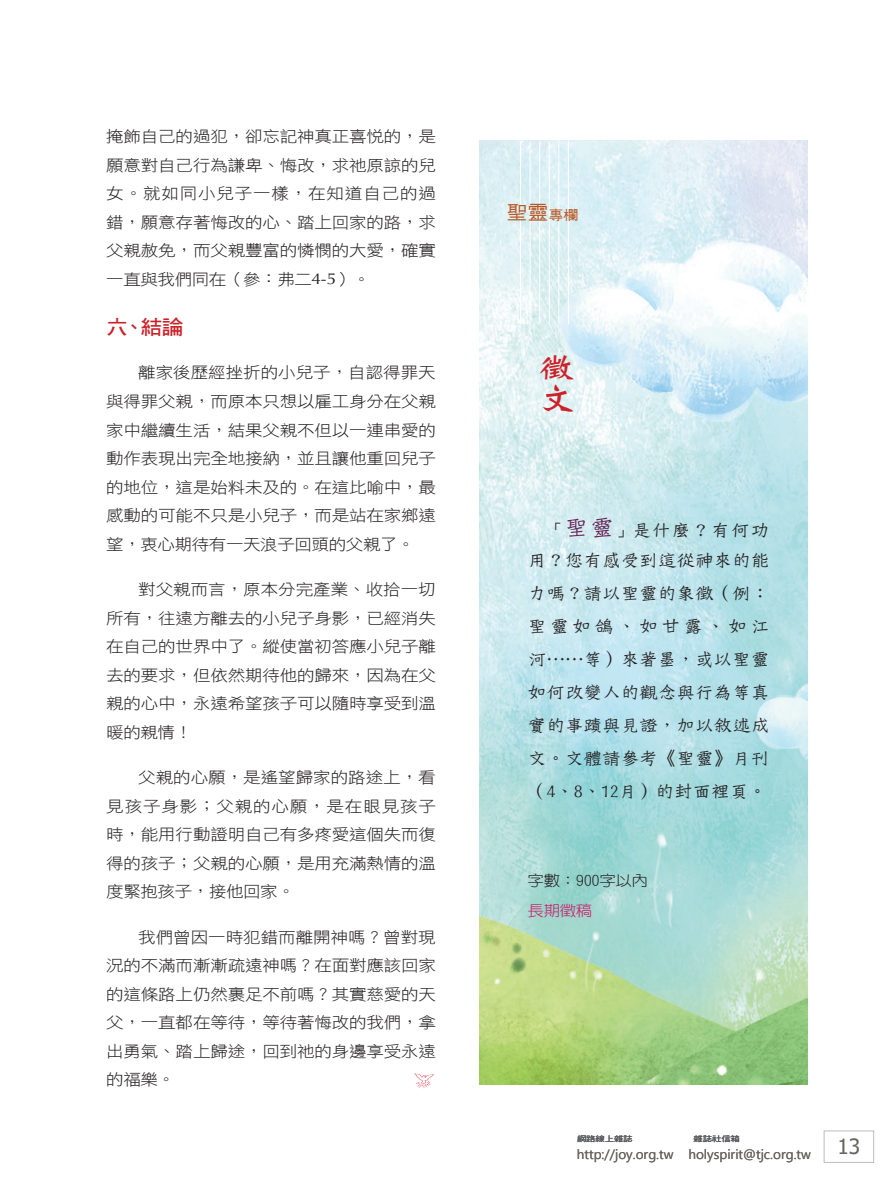
<style>
.page{position:relative;width:893px;height:1191px;background:#fff}
.page>*{position:absolute;margin:0;border:0;box-sizing:border-box;transform-origin:0 0}
.t1{font:32.4px/31.7px "DF Wei Bei W7 WIN BF";color:#cc2128;scale:1.11 1}
.t2{font:21px "Tahoma";color:#67655d}
.大標{font:20.25px "DF Hei W7 WIN BF";color:#cc2128;scale:1.08 1}
.主題前言{font:19.5px/33px "DF Tie Xian W3 WIN BF";letter-spacing:-.05em;color:#231f20;text-align:right}
.t3{font:18.9px "DF Hei W5 WIN BF";color:#b95826;scale:1.11 1}
.t4{font:15.75px/28.5px "DF Hei W3 WIN BF";letter-spacing:-.01em;color:#231f20;text-align:justify;scale:1.11 1}
.t5{font:14.85px "DF Yuan W3 WIN BF";letter-spacing:-.025em;color:#231f20;scale:1.11 1}
.t6{font:14.85px "DF Yuan W3 WIN BF";color:#d01a69;scale:1.11 1}
.t7{font:13.5px "Segoe UI";color:#67655d}
.t8{font:7.5px "DF Hei W5 WIN BF";letter-spacing:-.015em;color:#57585a;scale:1.25 1}
.s1{font-family:"Optima"}
.s2{font-size:13.5px}
.s3{font-size:16.5px}
.s4{font-size:25.5px;color:#662256}
</style>
<div class="page">
<div style="left:824px;top:1130px;width:50px;height:32px;border:1px solid #bcbdc0"></div>
<svg style="left:414px;top:1073px;width:20px;height:15px"></svg>
<img style="left:480px;top:141px;width:327px;height:944px">
<hr style="left:568px;top:141px;width:1px;height:183px;background:#fff">
<hr style="left:559px;top:141px;width:1px;height:183px;background:#fff">
<hr style="left:549px;top:141px;width:1px;height:183px;background:#fff">
<hr style="left:539px;top:141px;width:1px;height:183px;background:#fff">
<hr style="left:530px;top:141px;width:1px;height:183px;background:#fff">
<hr style="left:520px;top:141px;width:1px;height:183px;background:#fff">
<p class="t4" style="left:106px;top:122px;width:298px">掩飾自己的過犯，卻忘記神真正喜悅的，是願意對自己行為謙卑、悔改，求祂原諒的兒女。就如同小兒子一樣，在知道自己的過錯，願意存著悔改的心、踏上回家的路，求父親赦免，而父親豐富的憐憫的大愛，確實一直與我們同在（參：弗二<span class="s1">4-5</span>）。</p>
<p class="大標" style="left:106px;top:317px;width:73px">六、結論</p>
<p class="t4" style="left:106px;top:358px;width:298px;text-indent:32px">離家後歷經挫折的小兒子，自認得罪天與得罪父親，而原本只想以雇工身分在父親家中繼續生活，結果父親不但以一連串愛的動作表現出完全地接納，並且讓他重回兒子的地位，這是始料未及的。在這比喻中，最感動的可能不只是小兒子，而是站在家鄉遠望，衷心期待有一天浪子回頭的父親了。</p>
<p class="t4" style="left:106px;top:575px;width:298px;text-indent:32px">對父親而言，原本分完產業、收拾一切所有，往遠方離去的小兒子身影，已經消失在自己的世界中了。縱使當初答應小兒子離去的要求，但依然期待他的歸來，因為在父親的心中，永遠希望孩子可以隨時享受到溫暖的親情！</p>
<p class="t4" style="left:106px;top:763px;width:298px;text-indent:32px">父親的心願，是遙望歸家的路途上，看見孩子身影；父親的心願，是在眼見孩子時，能用行動證明自己有多疼愛這個失而復得的孩子；父親的心願，是用充滿熱情的溫度緊抱孩子，接他回家。</p>
<p class="t4" style="left:106px;top:922px;width:298px;text-indent:32px">我們曾因一時犯錯而離開神嗎？曾對現況的不滿而漸漸疏遠神嗎？在面對應該回家的這條路上仍然裹足不前嗎？其實慈愛的天父，一直都在等待，等待著悔改的我們，拿出勇氣、踏上歸途，回到祂的身邊享受永遠的福樂。</p>
<p class="t3" style="left:506px;top:203px;width:66px">聖靈<span class="s2">專欄</span></p>
<p class="t1" style="left:539px;top:351px;width:33px">徵文</p>
<p class="主題前言" style="left:528px;top:515px;width:244px;line-height:30px"><span class="s3">「</span><span class="s4">聖靈</span><span class="s3">」</span>是什麼？有何功用？您有感受到這從神來的能</p>
<p class="主題前言" style="left:528px;top:576px;width:244px;text-align:justify">力嗎？請以聖靈的象徵（例：聖靈如鴿、如甘露、如江河……等）來著墨，或以聖靈如何改變人的觀念與行為等真實的事蹟與見證，加以敘述成文。文體請參考《聖靈》月刊（4、8、12月）的封面裡頁。</p>
<p class="t5" style="left:528px;top:873px;width:110px">字數：900字以內</p>
<p class="t6" style="left:528px;top:902px;width:60px">長期徵稿</p>
<p class="t8" style="left:577px;top:1135px;width:46px">網路線上雜誌</p>
<p class="t8" style="left:694px;top:1135px;width:39px">雜誌社信箱</p>
<p class="t7" style="left:577px;top:1141px;width:236px">http://joy.org.tw holyspirit@tjc.org.tw</p>
<p class="t2" style="left:837px;top:1132px;width:24px">13</p>
</div>
